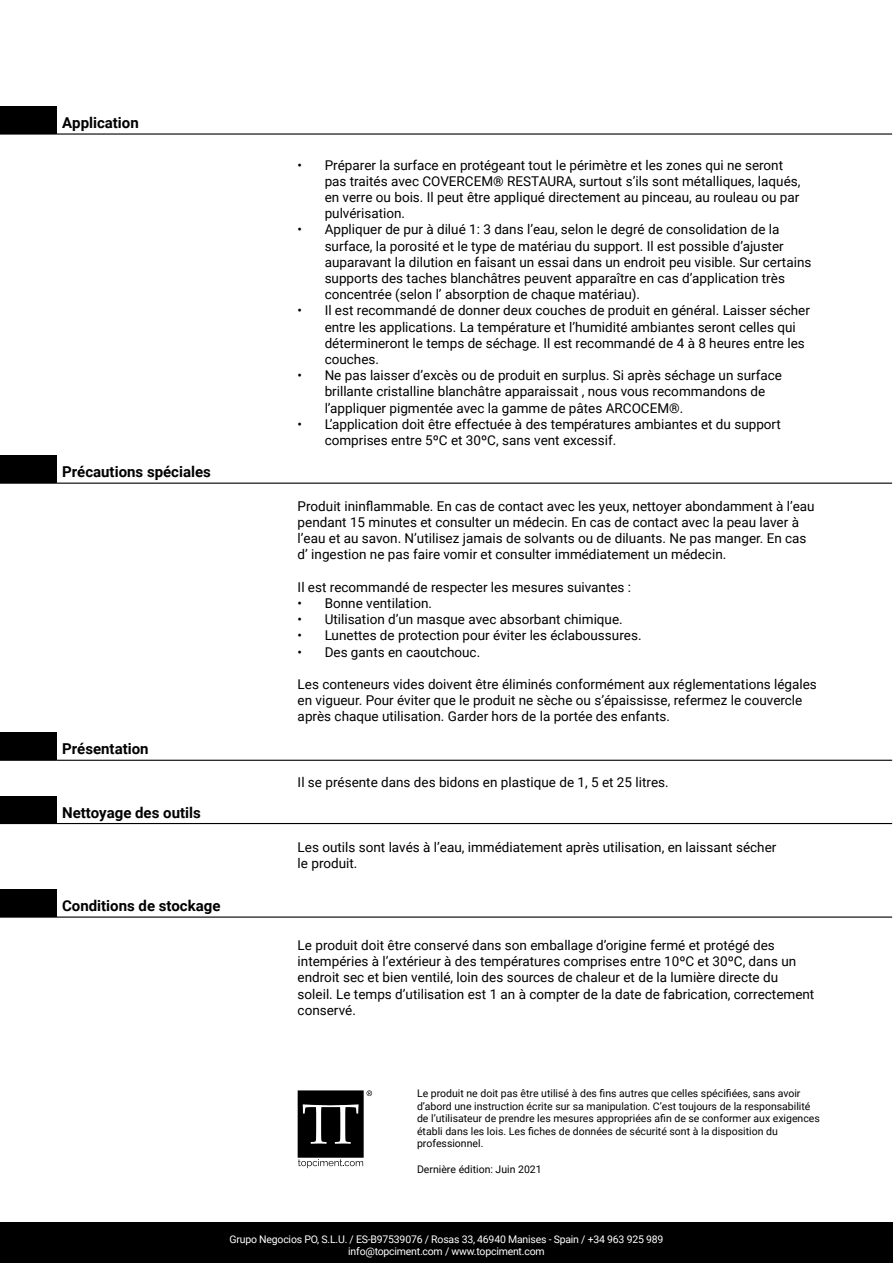
<style>
.page{position:relative;width:893px;height:1263px;background:#fff}
.page>*{position:absolute;margin:0;border:0;box-sizing:border-box;transform-origin:0 0}
.t1{font:700 15px "Roboto";color:#000}
.t2{font:13.5px/16.2px "Roboto";color:#000}
.t3{font:10.5px/12.6px "Roboto";color:#000}
.t4{font:10.5px/12px "Roboto";letter-spacing:-.02em;color:#fff;text-align:center}
</style>
<div class="page">
<div style="left:0;top:1222px;width:893px;height:41px;background:#000"></div>
<div style="left:0;top:106px;width:56px;height:28px;background:#000"></div>
<hr style="left:0;top:133px;width:56px;height:2px;background:#000">
<hr style="left:56px;top:133px;width:836px;height:2px;background:#000">
<div style="left:0;top:455px;width:56px;height:28px;background:#000"></div>
<hr style="left:0;top:483px;width:56px;height:1px;background:#000">
<hr style="left:56px;top:483px;width:836px;height:1px;background:#000">
<div style="left:0;top:732px;width:56px;height:28px;background:#000"></div>
<hr style="left:0;top:760px;width:56px;height:1px;background:#000">
<hr style="left:56px;top:760px;width:836px;height:1px;background:#000">
<div style="left:0;top:796px;width:56px;height:27px;background:#000"></div>
<hr style="left:0;top:823px;width:56px;height:1px;background:#000">
<hr style="left:56px;top:823px;width:836px;height:1px;background:#000">
<div style="left:0;top:889px;width:56px;height:28px;background:#000"></div>
<hr style="left:0;top:916px;width:56px;height:2px;background:#000">
<hr style="left:56px;top:916px;width:836px;height:2px;background:#000">
<svg style="left:298px;top:1090px;width:74px;height:78px"></svg>
<p class="t1" style="left:62px;top:112px;width:78px">Application</p>
<p class="t1" style="left:62px;top:461px;width:150px">Précautions spéciales</p>
<p class="t1" style="left:62px;top:738px;width:88px">Présentation</p>
<p class="t1" style="left:62px;top:802px;width:140px">Nettoyage des outils</p>
<p class="t1" style="left:62px;top:895px;width:160px">Conditions de stockage</p>
<p class="t2" style="left:325px;top:156px;width:477px;text-indent:-27px">• Préparer la surface en protégeant tout le périmètre et les zones qui ne seront pas traités avec COVERCEM® RESTAURA, surtout s’ils sont métalliques, laqués, en verre ou bois. Il peut être appliqué directement au pinceau, au rouleau ou par pulvérisation.</p>
<p class="t2" style="left:325px;top:221px;width:488px;text-indent:-27px">• Appliquer de pur à dilué 1: 3 dans l’eau, selon le degré de consolidation de la surface, la porosité et le type de matériau du support. Il est possible d’ajuster auparavant la dilution en faisant un essai dans un endroit peu visible. Sur certains supports des taches blanchâtres peuvent apparaître en cas d’application très concentrée (selon l’ absorption de chaque matériau).</p>
<p class="t2" style="left:325px;top:302px;width:487px;text-indent:-27px">• Il est recommandé de donner deux couches de produit en général. Laisser sécher entre les applications. La température et l’humidité ambiantes seront celles qui détermineront le temps de séchage. Il est recommandé de 4 à 8 heures entre les couches.</p>
<p class="t2" style="left:325px;top:367px;width:459px;text-indent:-27px">• Ne pas laisser d’excès ou de produit en surplus. Si après séchage un surface brillante cristalline blanchâtre apparaissait , nous vous recommandons de l’appliquer pigmentée avec la gamme de pâtes ARCOCEM®.</p>
<p class="t2" style="left:325px;top:415px;width:458px;text-indent:-27px">• L’application doit être effectuée à des températures ambiantes et du support comprises entre 5ºC et 30ºC, sans vent excessif.</p>
<p class="t2" style="left:298px;top:497px;width:518px">Produit ininflammable. En cas de contact avec les yeux, nettoyer abondamment à l’eau pendant 15 minutes et consulter un médecin. En cas de contact avec la peau laver à l’eau et au savon. N’utilisez jamais de solvants ou de diluants. Ne pas manger. En cas d’ ingestion ne pas faire vomir et consulter immédiatement un médecin.</p>
<p class="t2" style="left:298px;top:578px;width:335px">Il est recommandé de respecter les mesures suivantes :</p>
<p class="t2" style="left:298px;top:595px;width:136px">• Bonne ventilation.</p>
<p class="t2" style="left:298px;top:611px;width:327px">• Utilisation d’un masque avec absorbant chimique.</p>
<p class="t2" style="left:298px;top:627px;width:345px">• Lunettes de protection pour éviter les éclaboussures.</p>
<p class="t2" style="left:298px;top:643px;width:184px">• Des gants en caoutchouc.</p>
<p class="t2" style="left:298px;top:676px;width:521px">Les conteneurs vides doivent être éliminés conformément aux réglementations légales en vigueur. Pour éviter que le produit ne sèche ou s’épaississe, refermez le couvercle après chaque utilisation. Garder hors de la portée des enfants.</p>
<p class="t2" style="left:298px;top:773px;width:372px">Il se présente dans des bidons en plastique de 1, 5 et 25 litres.</p>
<p class="t2" style="left:298px;top:839px;width:480px">Les outils sont lavés à l’eau, immédiatement après utilisation, en laissant sécher le produit.</p>
<p class="t2" style="left:298px;top:937px;width:518px">Le produit doit être conservé dans son emballage d’origine fermé et protégé des intempéries à l’extérieur à des températures comprises entre 10ºC et 30ºC, dans un endroit sec et bien ventilé, loin des sources de chaleur et de la lumière directe du soleil. Le temps d’utilisation est 1 an à compter de la date de fabrication, correctement conservé.</p>
<p class="t3" style="left:417px;top:1086px;width:404px">Le produit ne doit pas être utilisé à des fins autres que celles spécifiées, sans avoir d’abord une instruction écrite sur sa manipulation. C’est toujours de la responsabilité de l’utilisateur de prendre les mesures appropriées afin de se conformer aux exigences établi dans les lois. Les fiches de données de sécurité sont à la disposition du professionnel.</p>
<p class="t3" style="left:417px;top:1162px;width:126px">Dernière édition: Juin 2021</p>
<p class="t4" style="left:230px;top:1233px;width:435px">Grupo Negocios PO, S.L.U. / ES-B97539076 / Rosas 33, 46940 Manises - Spain / +34 963 925 989 info@topciment.com / www.topciment.com</p>
</div>
